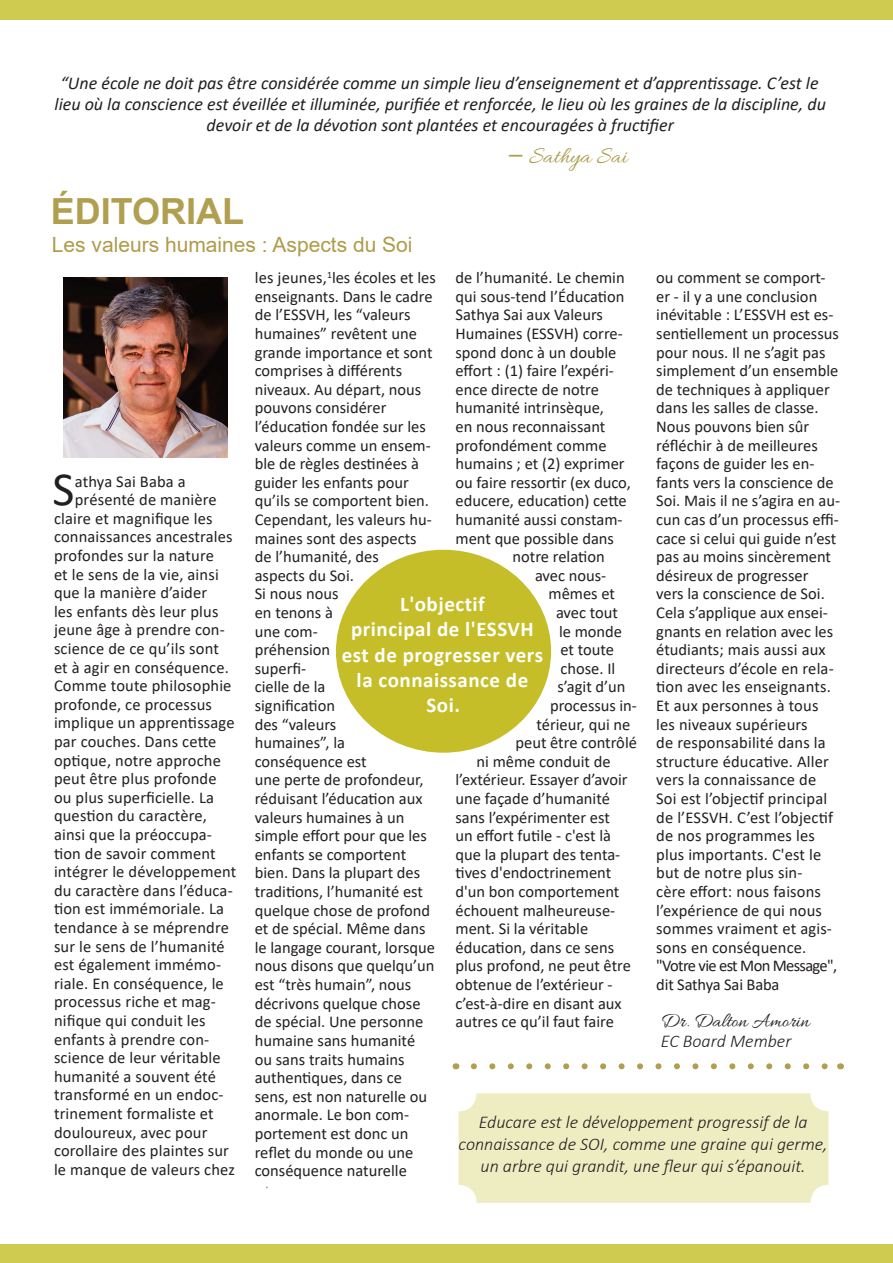
<style>
.page{position:relative;width:893px;height:1263px;background:#fff}
.page>*{position:absolute;margin:0;border:0;box-sizing:border-box;transform-origin:0 0}
.t1{font:47.85px "Calibri";color:#231f20}
.t2{font:700 36px "Arial";color:#b19f50}
.t3{font:24px "Allura";color:#ae9c4a}
.t4{font:700 21px/25.2px "Calibri";letter-spacing:.025em;color:#fff;text-align:center}
.t5{font:21px "Arial";color:#ae9c4a}
.t6{font:21px "Allura";color:#231f20}
.t7{font:italic 18px/21px "Calibri";color:#231f20;text-align:center}
.t8{font:italic 300 18px/21.6px "Calibri";color:#231f20;text-align:center}
.t9{font:16.5px/18.6px "Calibri";color:#231f20}
.t10{font:16.5px "Calibri";letter-spacing:-.04em;color:#231f20}
.s1{font-family:"Arial"}
</style>
<div class="page">
<div style="left:0;top:0;width:893px;height:20px;background:#cfca50"></div>
<div style="left:0;top:1244px;width:893px;height:19px;background:#cfca50"></div>
<div style="left:336px;top:550px;width:215px;height:203px;background:#c5be29;border-radius:50%"></div>
<div style="left:459px;top:1093px;width:369px;height:110px;background:#eeecc1;border-radius:18px"></div>
<img style="left:63px;top:277px;width:164px;height:180px">
<svg style="left:474px;top:1063px;width:354px;height:6px"></svg>
<p class="t7" style="left:55px;top:71px;width:773px">“Une école ne doit pas être considérée comme un simple lieu d’enseignement et d’apprentissage. C’est le lieu où la conscience est éveillée et illuminée, purifiée et renforcée, le lieu où les graines de la discipline, du devoir et de la dévotion sont plantées et encouragées à fructifier</p>
<p class="t2" style="left:51px;top:186px;width:195px">ÉDITORIAL</p>
<p class="t5" style="left:52px;top:230px;width:362px">Les valeurs humaines : Aspects du Soi</p>
<p class="t3" style="left:509px;top:143px;width:120px"><span class="s1">–</span> Sathya Sai</p>
<p class="t1" style="left:52px;top:456px;width:23px">S</p>
<p class="t9" style="left:75px;top:471px;width:113px">athya Sai Baba a</p>
<p class="t9" style="left:75px;top:490px;width:143px">présenté de manière</p>
<p class="t9" style="left:54px;top:508px;width:160px">claire et magnifique les</p>
<p class="t9" style="left:54px;top:527px;width:180px">connaissances ancestrales</p>
<p class="t9" style="left:54px;top:546px;width:161px">profondes sur la nature</p>
<p class="t9" style="left:54px;top:564px;width:166px">et le sens de la vie, ainsi</p>
<p class="t9" style="left:54px;top:583px;width:155px">que la manière d’aider</p>
<p class="t9" style="left:54px;top:601px;width:166px">les enfants dès leur plus</p>
<p class="t9" style="left:54px;top:620px;width:172px">jeune âge à prendre con-</p>
<p class="t9" style="left:54px;top:639px;width:166px">science de ce qu’ils sont</p>
<p class="t9" style="left:54px;top:657px;width:176px">et à agir en conséquence.</p>
<p class="t9" style="left:54px;top:676px;width:179px">Comme toute philosophie</p>
<p class="t9" style="left:54px;top:694px;width:160px">profonde, ce processus</p>
<p class="t9" style="left:54px;top:713px;width:182px">implique un apprentissage</p>
<p class="t9" style="left:54px;top:732px;width:164px">par couches. Dans cette</p>
<p class="t9" style="left:54px;top:750px;width:168px">optique, notre approche</p>
<p class="t9" style="left:54px;top:769px;width:164px">peut être plus profonde</p>
<p class="t9" style="left:54px;top:787px;width:162px">ou plus superficielle. La</p>
<p class="t9" style="left:54px;top:806px;width:154px">question du caractère,</p>
<p class="t9" style="left:54px;top:825px;width:160px">ainsi que la préoccupa-</p>
<p class="t9" style="left:54px;top:843px;width:163px">tion de savoir comment</p>
<p class="t9" style="left:54px;top:862px;width:184px">intégrer le développement</p>
<p class="t9" style="left:54px;top:880px;width:180px">du caractère dans l’éduca-</p>
<p class="t9" style="left:54px;top:899px;width:172px">tion est immémoriale. La</p>
<p class="t9" style="left:54px;top:918px;width:176px">tendance à se méprendre</p>
<p class="t9" style="left:54px;top:936px;width:172px">sur le sens de l’humanité</p>
<p class="t9" style="left:54px;top:955px;width:169px">est également immémo-</p>
<p class="t9" style="left:54px;top:973px;width:171px">riale. En conséquence, le</p>
<p class="t9" style="left:54px;top:992px;width:163px">processus riche et mag-</p>
<p class="t9" style="left:54px;top:1011px;width:153px">nifique qui conduit les</p>
<p class="t9" style="left:54px;top:1029px;width:157px">enfants à prendre con-</p>
<p class="t9" style="left:54px;top:1048px;width:168px">science de leur véritable</p>
<p class="t9" style="left:54px;top:1066px;width:164px">humanité a souvent été</p>
<p class="t9" style="left:54px;top:1085px;width:171px">transformé en un endoc-</p>
<p class="t9" style="left:54px;top:1104px;width:161px">trinement formaliste et</p>
<p class="t9" style="left:54px;top:1122px;width:155px">douloureux, avec pour</p>
<p class="t9" style="left:54px;top:1141px;width:177px">corollaire des plaintes sur</p>
<p class="t9" style="left:54px;top:1159px;width:182px">le manque de valeurs chez</p>
<p class="t9" style="left:255px;top:268px;width:183px">les jeunes,<sup>1</sup>les écoles et les enseignants. Dans le cadre de l’ESSVH, les “valeurs humaines” revêtent une grande importance et sont comprises à différents niveaux. Au départ, nous pouvons considérer l’éducation fondée sur les valeurs comme un ensem&shy;ble de règles destinées à guider les enfants pour qu’ils se comportent bien.<br>Cependant, les valeurs hu&shy;maines sont des aspects de l’humanité, des<br>aspects du Soi.<br>Si nous nous<br>en tenons à<br>une com-<br>préhension<br>superfi-<br>cielle de la<br>signification<br>des “valeurs<br>humaines”, la conséquence est<br>une perte de profondeur, réduisant l’éducation aux valeurs humaines à un simple effort pour que les enfants se comportent bien. Dans la plupart des traditions, l’humanité est quelque chose de profond et de spécial. Même dans le langage courant, lorsque nous disons que quelqu’un est “très humain”, nous décrivons quelque chose de spécial. Une personne humaine sans humanité ou sans traits humains authentiques, dans ce sens, est non naturelle ou anormale. Le bon com&shy;portement est donc un reflet du monde ou une conséquence naturelle</p>
<p class="t9" style="left:455px;top:268px;width:171px">de l’humanité. Le chemin</p>
<p class="t9" style="left:656px;top:268px;width:185px">ou comment se comport&shy;er - il y a une conclusion inévitable : L’ESSVH est es&shy;sentiellement un processus pour nous. Il ne s’agit pas simplement d’un ensemble de techniques à appliquer dans les salles de classe.<br>Nous pouvons bien sûr réfléchir à de meilleures façons de guider les en&shy;fants vers la conscience de<br>Soi. Mais il ne s’agira en au&shy;cun cas d’un processus effi&shy;cace si celui qui guide n’est pas au moins sincèrement désireux de progresser vers la conscience de Soi.<br>Cela s’applique aux ensei&shy;gnants en relation avec les étudiants; mais aussi aux directeurs d’école en rela&shy;tion avec les enseignants.<br>Et aux personnes à tous les niveaux supérieurs<br>de responsabilité dans la structure éducative. Aller vers la connaissance de<br>Soi est l’objectif principal de l’ESSVH. C’est l’objectif de nos programmes les plus importants. C'est le but de notre plus sin-<br>cère effort: nous faisons l’expérience de qui nous sommes vraiment et agis&shy;sons en conséquence.</p>
<p class="t10" style="left:656px;top:954px;width:182px">"Votre vie est Mon Message",</p>
<p class="t9" style="left:656px;top:975px;width:125px">dit Sathya Sai Baba</p>
<p class="t6" style="left:661px;top:1009px;width:150px">Dr. Dalton Amorin</p>
<p class="t8" style="left:661px;top:1030px;width:132px">EC Board Member</p>
<p class="t9" style="left:455px;top:287px;width:171px">qui sous-tend l’Éducation</p>
<p class="t9" style="left:455px;top:305px;width:149px">Sathya Sai aux Valeurs</p>
<p class="t9" style="left:455px;top:324px;width:169px">Humaines (ESSVH) corre-</p>
<p class="t9" style="left:455px;top:342px;width:162px">spond donc à un double</p>
<p class="t9" style="left:455px;top:361px;width:160px">effort : (1) faire l’expéri-</p>
<p class="t9" style="left:455px;top:380px;width:145px">ence directe de notre</p>
<p class="t9" style="left:455px;top:398px;width:150px">humanité intrinsèque,</p>
<p class="t9" style="left:455px;top:417px;width:151px">en nous reconnaissant</p>
<p class="t9" style="left:455px;top:435px;width:153px">profondément comme</p>
<p class="t9" style="left:455px;top:454px;width:171px">humains ; et (2) exprimer</p>
<p class="t9" style="left:455px;top:473px;width:177px">ou faire ressortir (ex duco,</p>
<p class="t9" style="left:455px;top:491px;width:173px">educere, education) cette</p>
<p class="t9" style="left:455px;top:510px;width:169px">humanité aussi constam-</p>
<p class="t9" style="left:455px;top:528px;width:160px">ment que possible dans</p>
<p class="t9" style="left:512px;top:547px;width:94px">notre relation</p>
<p class="t9" style="left:535px;top:566px;width:73px">avec nous-</p>
<p class="t9" style="left:548px;top:584px;width:68px">mêmes et</p>
<p class="t9" style="left:556px;top:603px;width:64px">avec tout</p>
<p class="t9" style="left:559px;top:621px;width:65px">le monde</p>
<p class="t9" style="left:560px;top:640px;width:55px">et toute</p>
<p class="t9" style="left:560px;top:659px;width:56px">chose. Il</p>
<p class="t9" style="left:557px;top:677px;width:69px">s’agit d’un</p>
<p class="t9" style="left:550px;top:696px;width:88px">processus in-</p>
<p class="t9" style="left:536px;top:714px;width:95px">térieur, qui ne</p>
<p class="t9" style="left:515px;top:733px;width:123px">peut être contrôlé</p>
<p class="t9" style="left:476px;top:752px;width:136px">ni même conduit de</p>
<p class="t9" style="left:455px;top:770px;width:174px">l’extérieur. Essayer d’avoir</p>
<p class="t9" style="left:455px;top:789px;width:156px">une façade d’humanité</p>
<p class="t9" style="left:455px;top:807px;width:156px">sans l’expérimenter est</p>
<p class="t9" style="left:455px;top:826px;width:157px">un effort futile - c'est là</p>
<p class="t9" style="left:455px;top:845px;width:166px">que la plupart des tenta-</p>
<p class="t9" style="left:455px;top:863px;width:157px">tives d'endoctrinement</p>
<p class="t9" style="left:455px;top:882px;width:165px">d'un bon comportement</p>
<p class="t9" style="left:455px;top:900px;width:161px">échouent malheureuse-</p>
<p class="t9" style="left:455px;top:919px;width:134px">ment. Si la véritable</p>
<p class="t9" style="left:455px;top:938px;width:160px">éducation, dans ce sens</p>
<p class="t9" style="left:455px;top:956px;width:177px">plus profond, ne peut être</p>
<p class="t9" style="left:455px;top:975px;width:159px">obtenue de l’extérieur -</p>
<p class="t9" style="left:455px;top:993px;width:168px">c’est-à-dire en disant aux</p>
<p class="t9" style="left:455px;top:1012px;width:160px">autres ce qu’il faut faire</p>
<p class="t4" style="left:400px;top:591px;width:86px">L'objectif</p>
<p class="t4" style="left:342px;top:616px;width:203px">principal de l'ESSVH est de progresser vers la connaissance de<br>Soi.</p>
<p class="t8" style="left:459px;top:1111px;width:371px">Educare est le développement progressif de la connaissance de SOI, comme une graine qui germe, un arbre qui grandit, une fleur qui s’épanouit.</p>
</div>
